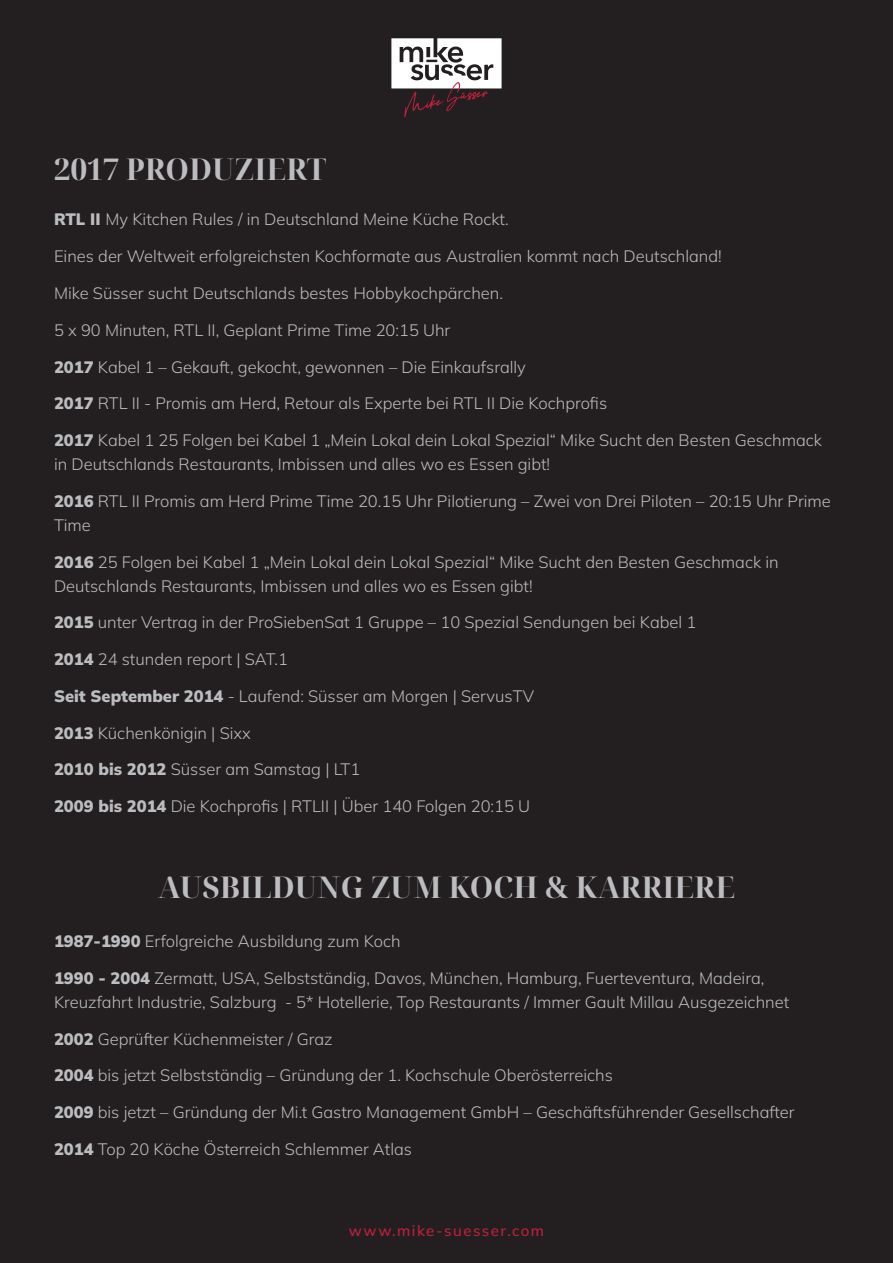
<style>
.page{position:relative;width:893px;height:1263px;background:#231f20}
.page>*{position:absolute;margin:0;border:0;box-sizing:border-box;transform-origin:0 0}
.t1{font:700 30px "Noto Serif Display";color:#bcbdc0}
.t2{font:300 16.5px/24px "Mulish";color:#bcbdc0}
.t3{font:500 15px "Mulish";letter-spacing:.1em;color:#c31f3d}
.s1{font-weight:900}
</style>
<div class="page">
<svg style="left:391px;top:38px;width:111px;height:79px"></svg>
<h1 class="t1" style="left:54px;top:149px;width:274px">2017 PRODUZIERT</h1>
<p class="t2" style="left:54px;top:207px;width:456px"><span class="s1">RTL II</span> My Kitchen Rules / in Deutschland Meine Küche Rockt.</p>
<p class="t2" style="left:54px;top:244px;width:669px">Eines der Weltweit erfolgreichsten Kochformate aus Australien kommt nach Deutschland!</p>
<p class="t2" style="left:54px;top:281px;width:451px">Mike Süsser sucht Deutschlands bestes Hobbykochpärchen.</p>
<p class="t2" style="left:54px;top:317px;width:398px">5 x 90 Minuten, RTL II, Geplant Prime Time 20:15 Uhr</p>
<p class="t2" style="left:54px;top:354px;width:473px"><span class="s1">2017</span> Kabel 1 – Gekauft, gekocht, gewonnen – Die Einkaufsrally</p>
<p class="t2" style="left:54px;top:391px;width:555px"><span class="s1">2017</span> RTL II - Promis am Herd, Retour als Experte bei RTL II Die Kochprofis</p>
<p class="t2" style="left:54px;top:428px;width:770px"><span class="s1">2017</span> Kabel 1 25 Folgen bei Kabel 1 „Mein Lokal dein Lokal Spezial“ Mike Sucht den Besten Geschmack in Deutschlands Restaurants, Imbissen und alles wo es Essen gibt!</p>
<p class="t2" style="left:54px;top:488px;width:778px"><span class="s1">2016</span> RTL II Promis am Herd Prime Time 20.15 Uhr Pilotierung – Zwei von Drei Piloten – 20:15 Uhr Prime<br>Time</p>
<p class="t2" style="left:54px;top:549px;width:726px"><span class="s1">2016</span> 25 Folgen bei Kabel 1 „Mein Lokal dein Lokal Spezial“ Mike Sucht den Besten Geschmack in<br>Deutschlands Restaurants, Imbissen und alles wo es Essen gibt!</p>
<p class="t2" style="left:54px;top:610px;width:644px"><span class="s1">2015</span> unter Vertrag in der ProSiebenSat 1 Gruppe – 10 Spezial Sendungen bei Kabel 1</p>
<p class="t2" style="left:54px;top:647px;width:236px"><span class="s1">2014</span> 24 stunden report | SAT.1</p>
<p class="t2" style="left:54px;top:684px;width:482px"><span class="s1">Seit September 2014</span> - Laufend: Süsser am Morgen | ServusTV</p>
<p class="t2" style="left:54px;top:720px;width:198px"><span class="s1">2013</span> Küchenkönigin | Sixx</p>
<p class="t2" style="left:54px;top:757px;width:308px"><span class="s1">2010 bis 2012</span> Süsser am Samstag | LT1</p>
<p class="t2" style="left:54px;top:794px;width:478px"><span class="s1">2009 bis 2014</span> Die Kochprofis | RTLII | Über 140 Folgen 20:15 U</p>
<h1 class="t1" style="left:158px;top:866px;width:578px">AUSBILDUNG ZUM KOCH &amp; KARRIERE</h1>
<p class="t2" style="left:54px;top:929px;width:348px"><span class="s1">1987-1990</span> Erfolgreiche Ausbildung zum Koch</p>
<p class="t2" style="left:54px;top:965px;width:737px"><span class="s1">1990 - 2004</span> Zermatt, USA, Selbstständig, Davos, München, Hamburg, Fuerteventura, Madeira,<br>Kreuzfahrt Industrie, Salzburg - 5* Hotellerie, Top Restaurants / Immer Gault Millau Ausgezeichnet</p>
<p class="t2" style="left:54px;top:1026px;width:280px"><span class="s1">2002</span> Geprüfter Küchenmeister / Graz</p>
<p class="t2" style="left:54px;top:1063px;width:560px"><span class="s1">2004</span> bis jetzt Selbstständig – Gründung der 1. Kochschule Oberösterreichs</p>
<p class="t2" style="left:54px;top:1100px;width:742px"><span class="s1">2009</span> bis jetzt – Gründung der Mi.t Gastro Management GmbH – Geschäftsführender Gesellschafter</p>
<p class="t2" style="left:54px;top:1137px;width:359px"><span class="s1">2014</span> Top 20 Köche Österreich Schlemmer Atlas</p>
<p class="t3" style="left:349px;top:1220px;width:197px">www.mike-suesser.com</p>
</div>
